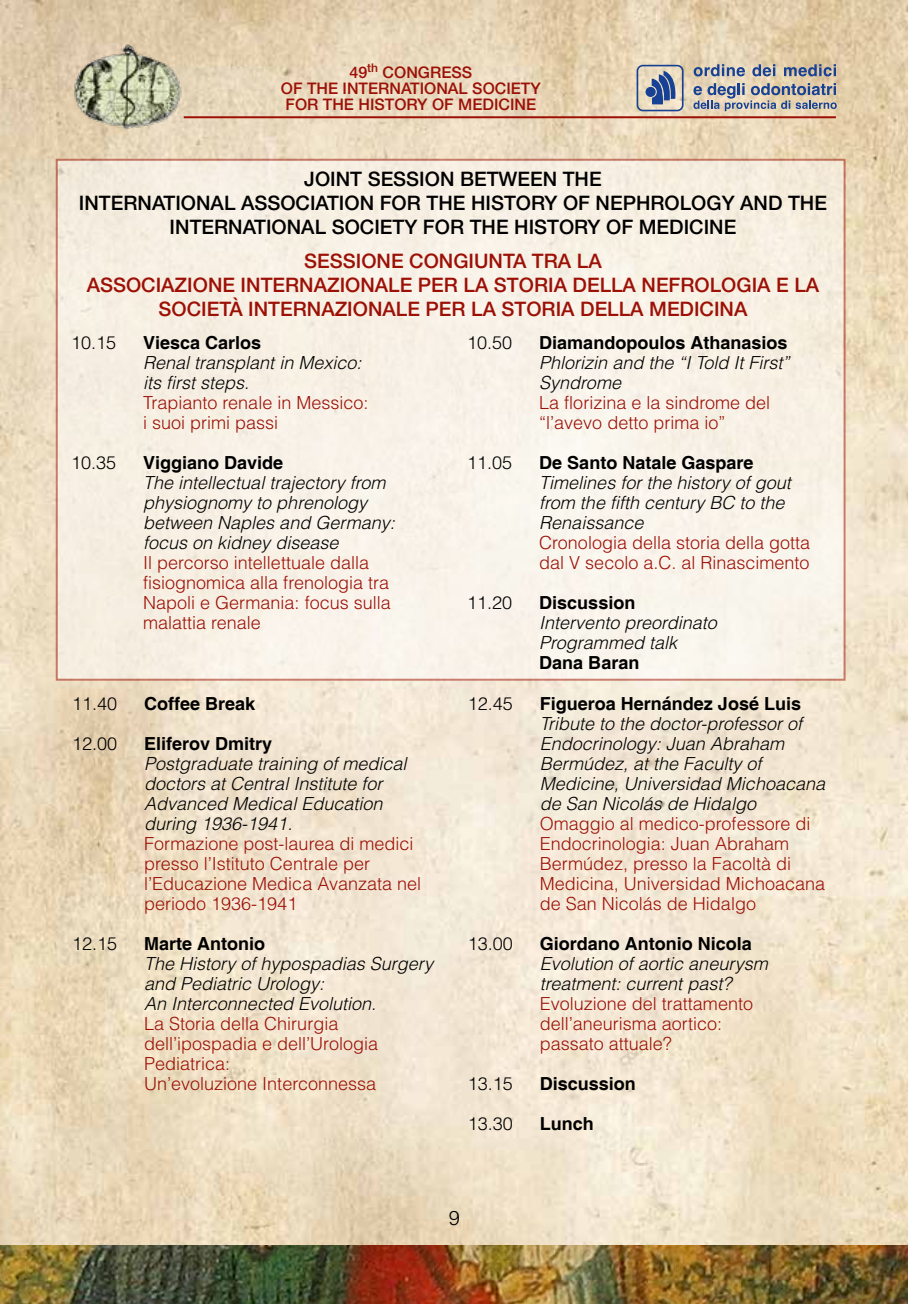
<style>
.page{position:relative;width:908px;height:1304px;background:#fff}
.page>*{position:absolute;margin:0;border:0;box-sizing:border-box;transform-origin:0 0}
.t1{font:500 20px/24px "Helvetica Neue LT Std";color:#9c1006;text-align:center}
.t2{font:500 20px/24px "Helvetica Neue LT Std";color:#000;text-align:center}
.t3{font:300 20px "Helvetica";color:#000}
.t4{font:300 18px/20px "Helvetica";color:#9c1006}
.t5{font:italic 300 18px/20px "Helvetica";color:#000}
.t6{font:700 18px "Helvetica";color:#000}
.t7{font:300 18px "Helvetica";color:#000}
.t8{font:500 16px/16px "Helvetica Neue LT Std";color:#9c1006;text-align:center}
</style>
<div class="page">
<img style="left:1px;top:0;width:906px;height:1246px">
<div style="left:56px;top:159px;width:789px;height:522px;background:#f8f1e6"></div>
<img style="left:0;top:0;width:1px;height:1304px">
<img style="left:73px;top:44px;width:111px;height:89px">
<svg style="left:693px;top:83px;width:143px;height:28px"></svg>
<svg style="left:693px;top:64px;width:51px;height:12px"></svg>
<svg style="left:752px;top:64px;width:23px;height:12px"></svg>
<svg style="left:783px;top:64px;width:52px;height:12px"></svg>
<svg style="left:636px;top:65px;width:47px;height:46px"></svg>
<hr style="left:184px;top:116px;width:651px;height:2px;background:#9c1006">
<img style="left:0;top:1246px;width:907px;height:58px">
<p class="t8" style="left:281px;top:65px;width:261px">49<sup>th</sup> CONGRESS<br>OF THE INTERNATIONAL SOCIETY<br>FOR THE HISTORY OF MEDICINE</p>
<p class="t2" style="left:79px;top:167px;width:749px">JOINT SESSION BETWEEN THE<br>INTERNATIONAL ASSOCIATION FOR THE HISTORY OF NEPHROLOGY AND THE<br>INTERNATIONAL SOCIETY FOR THE HISTORY OF MEDICINE</p>
<p class="t1" style="left:87px;top:249px;width:733px">SESSIONE CONGIUNTA TRA LA<br>ASSOCIAZIONE INTERNAZIONALE PER LA STORIA DELLA NEFROLOGIA E LA<br>SOCIETÀ INTERNAZIONALE PER LA STORIA DELLA MEDICINA</p>
<p class="t7" style="left:71px;top:331px;width:47px">10.15</p>
<p class="t6" style="left:143px;top:332px;width:120px">Viesca Carlos</p>
<p class="t5" style="left:143px;top:352px;width:220px">Renal transplant in Mexico: its first steps.</p>
<p class="t4" style="left:143px;top:392px;width:227px">Trapianto renale in Messico: i suoi primi passi</p>
<p class="t7" style="left:71px;top:451px;width:47px">10.35</p>
<p class="t6" style="left:143px;top:452px;width:142px">Viggiano Davide</p>
<p class="t5" style="left:143px;top:472px;width:253px">The intellectual trajectory from physiognomy to phrenology between Naples and Germany: focus on kidney disease</p>
<p class="t4" style="left:143px;top:552px;width:249px">Il percorso intellettuale dalla fisiognomica alla frenologia tra<br>Napoli e Germania: focus sulla malattia renale</p>
<p class="t7" style="left:467px;top:331px;width:47px">10.50</p>
<p class="t6" style="left:539px;top:332px;width:250px">Diamandopoulos Athanasios</p>
<p class="t5" style="left:539px;top:352px;width:252px">Phlorizin and the “I Told It First”<br>Syndrome</p>
<p class="t4" style="left:539px;top:392px;width:232px">La florizina e la sindrome del “l’avevo detto prima io”</p>
<p class="t7" style="left:467px;top:451px;width:47px">11.05</p>
<p class="t6" style="left:539px;top:451px;width:216px">De Santo Natale Gaspare</p>
<p class="t5" style="left:539px;top:472px;width:253px">Timelines for the history of gout from the fifth century BC to the<br>Renaissance</p>
<p class="t4" style="left:539px;top:532px;width:272px">Cronologia della storia della gotta dal V secolo a.C. al Rinascimento</p>
<p class="t7" style="left:467px;top:591px;width:47px">11.20</p>
<p class="t6" style="left:539px;top:591px;width:98px">Discussion</p>
<p class="t5" style="left:539px;top:612px;width:179px">Intervento preordinato<br>Programmed talk</p>
<p class="t6" style="left:539px;top:651px;width:102px">Dana Baran</p>
<p class="t7" style="left:72px;top:692px;width:47px">11.40</p>
<p class="t6" style="left:144px;top:692px;width:113px">Coffee Break</p>
<p class="t7" style="left:72px;top:732px;width:47px">12.00</p>
<p class="t6" style="left:144px;top:732px;width:130px">Eliferov Dmitry</p>
<p class="t5" style="left:144px;top:753px;width:264px">Postgraduate training of medical doctors at Central Institute for<br>Advanced Medical Education during 1936-1941.</p>
<p class="t4" style="left:144px;top:833px;width:278px">Formazione post-laurea di medici presso l’Istituto Centrale per l’Educazione Medica Avanzata nel periodo 1936-1941</p>
<p class="t7" style="left:72px;top:932px;width:47px">12.15</p>
<p class="t6" style="left:144px;top:932px;width:122px">Marte Antonio</p>
<p class="t5" style="left:144px;top:953px;width:290px">The History of hypospadias Surgery and Pediatric Urology:<br>An Interconnected Evolution.</p>
<p class="t4" style="left:144px;top:1013px;width:235px">La Storia della Chirurgia dell’ipospadia e dell’Urologia<br>Pediatrica:<br>Un’evoluzione Interconnessa</p>
<p class="t7" style="left:467px;top:692px;width:47px">12.45</p>
<p class="t6" style="left:539px;top:692px;width:263px">Figueroa Hernández José Luis</p>
<p class="t5" style="left:539px;top:713px;width:287px">Tribute to the doctor-professor of<br>Endocrinology: Juan Abraham<br>Bermúdez, at the Faculty of<br>Medicine, Universidad Michoacana de San Nicolás de Hidalgo</p>
<p class="t4" style="left:539px;top:813px;width:287px">Omaggio al medico-professore di<br>Endocrinologia: Juan Abraham<br>Bermúdez, presso la Facoltà di<br>Medicina, Universidad Michoacana de San Nicolás de Hidalgo</p>
<p class="t7" style="left:467px;top:932px;width:47px">13.00</p>
<p class="t6" style="left:539px;top:932px;width:214px">Giordano Antonio Nicola</p>
<p class="t5" style="left:539px;top:953px;width:229px">Evolution of aortic aneurysm treatment: current past?</p>
<p class="t4" style="left:539px;top:993px;width:215px">Evoluzione del trattamento dell’aneurisma aortico: passato attuale?</p>
<p class="t7" style="left:467px;top:1072px;width:47px">13.15</p>
<p class="t6" style="left:539px;top:1072px;width:98px">Discussion</p>
<p class="t7" style="left:467px;top:1112px;width:47px">13.30</p>
<p class="t6" style="left:539px;top:1112px;width:55px">Lunch</p>
<p class="t3" style="left:448px;top:1205px;width:13px">9</p>
</div>
